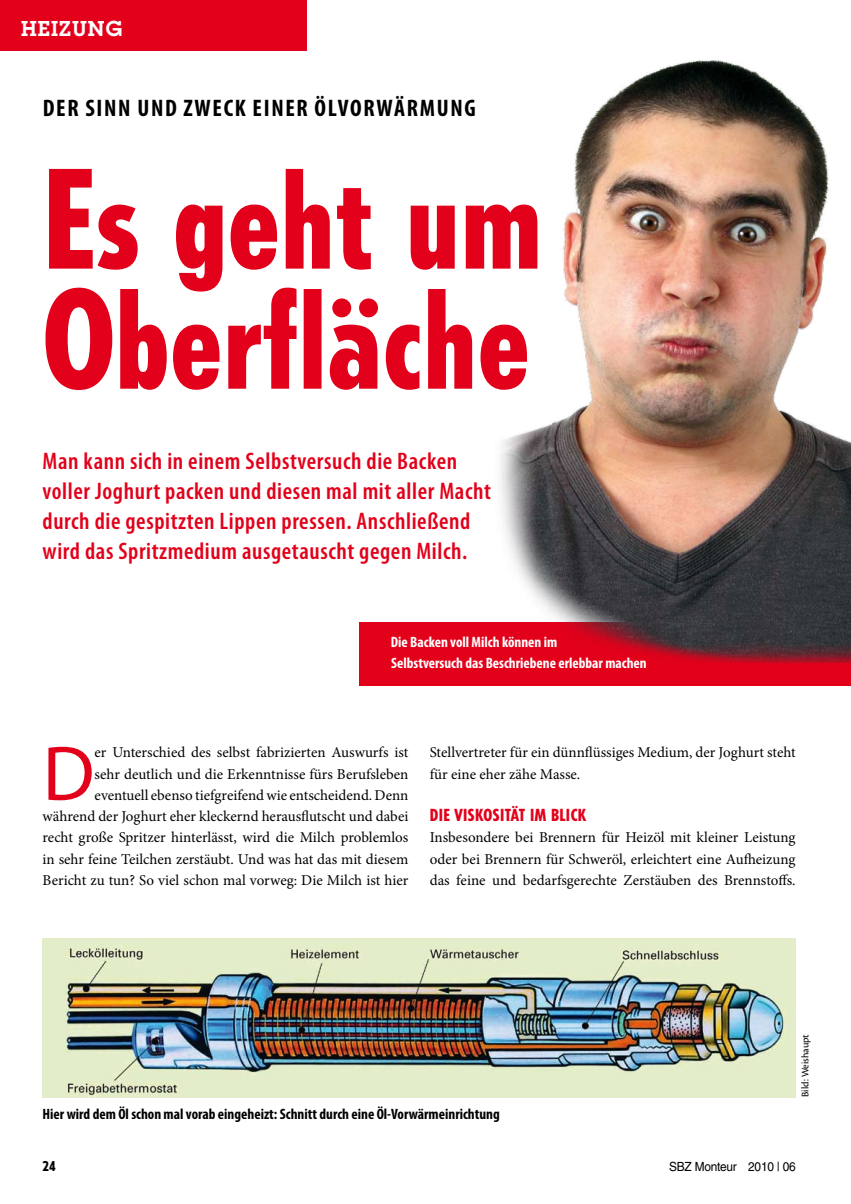
<style>
.page{position:relative;width:851px;height:1204px;background:#fff}
.page>*{position:absolute;margin:0;border:0;box-sizing:border-box;transform-origin:0 0}
.t1{font:800 condensed 135px/120px "Tempo Std";color:#e2001a}
.t2{font:78.15px "Myriad Pro";color:#e2001a}
.t3{font:600 condensed 24px/30px "Myriad Pro";letter-spacing:.025em;color:#e2001a}
.t4{font:700 condensed 24px "Myriad Pro";letter-spacing:.07em;color:#000}
.t5{font:600 21px "Lubalin Graph Std";letter-spacing:.05em;color:#fff}
.t6{font:800 condensed 16.5px "Tempo Std";letter-spacing:.03em;color:#e2001a}
.t7{font:15px/21.3px "Minion Pro";color:#000;text-align:right}
.t8{font:700 condensed 15px "Myriad Pro";color:#000}
.t9{font:700 condensed 15px/21px "Myriad Pro";color:#fff}
.t10{font:800 condensed 13.5px "Tempo Std";color:#000}
.t11{font:12.6px "Helvetica LT Std";letter-spacing:-.02em;color:#000;scale:.94 1}
.t12{font:10.5px "Cronos Pro";letter-spacing:-.005em;color:#000}
</style>
<div class="page">
<img style="left:43px;top:938px;width:752px;height:159px">
<div style="left:0;top:0;width:306px;height:51px;background:#e2001a"></div>
<div style="left:359px;top:622px;width:491px;height:64px;background:#e2001a"></div>
<img style="left:500px;top:59px;width:350px;height:603px">
<h3 class="t5" style="left:21px;top:15px;width:102px">HEIZUNG</h3>
<h3 class="t4" style="left:43px;top:93px;width:434px">Der Sinn und Zweck einer Ölvorwärmung</h3>
<h1 class="t1" style="left:43px;top:158px;width:501px">Es geht um<br>Oberfläche</h1>
<h3 class="t3" style="left:43px;top:445px;width:450px">Man kann sich in einem Selbstversuch die Backen voller Joghurt packen und diesen mal mit aller Macht durch die gespitzten Lippen pressen. Anschließend wird das Spritzmedium ausgetauscht gegen Milch.</h3>
<p class="t9" style="left:391px;top:631px;width:257px">Die Backen voll Milch können im<br>Selbstversuch das Beschriebene erlebbar machen</p>
<p class="t7" style="left:43px;top:741px;width:367px">er Unterschied des selbst fabrizierten Auswurfs ist<br>sehr deutlich und die Erkenntnisse fürs Berufsleben eventuell ebenso tiefgreifend wie entscheidend. Denn während der Joghurt eher kleckernd herausflutscht und dabei recht große Spritzer hinterlässt, wird die Milch problemlos in sehr feine Teilchen zerstäubt. Und was hat das mit diesem Bericht zu tun? So viel schon mal vorweg: Die Milch ist hier</p>
<h2 class="t2" style="left:43px;top:725px;width:54px">D</h2>
<p class="t7" style="left:429px;top:741px;width:367px;text-align:left">Stellvertreter für ein dünnflüssiges Medium, der Joghurt steht für eine eher zähe Masse.</p>
<p class="t6" style="left:429px;top:804px;width:157px">Die Viskosität im Blick</p>
<p class="t7" style="left:429px;top:827px;width:367px;text-align:justify">Insbesondere bei Brennern für Heizöl mit kleiner Leistung oder bei Brennern für Schweröl, erleichtert eine Aufheizung das feine und bedarfsgerechte Zerstäuben des Brennstoffs.</p>
<p class="t12" style="left:799px;top:1096px;width:64px;rotate:-90deg">Bild: Weishaupt</p>
<p class="t8" style="left:43px;top:1104px;width:459px">Hier wird dem Öl schon mal vorab eingeheizt: Schnitt durch eine Öl-Vorwärmeinrichtung</p>
<p class="t10" style="left:43px;top:1157px;width:14px">24</p>
<p class="t11" style="left:669px;top:1158px;width:136px">SBZ Monteur 2010 | 06</p>
</div>
